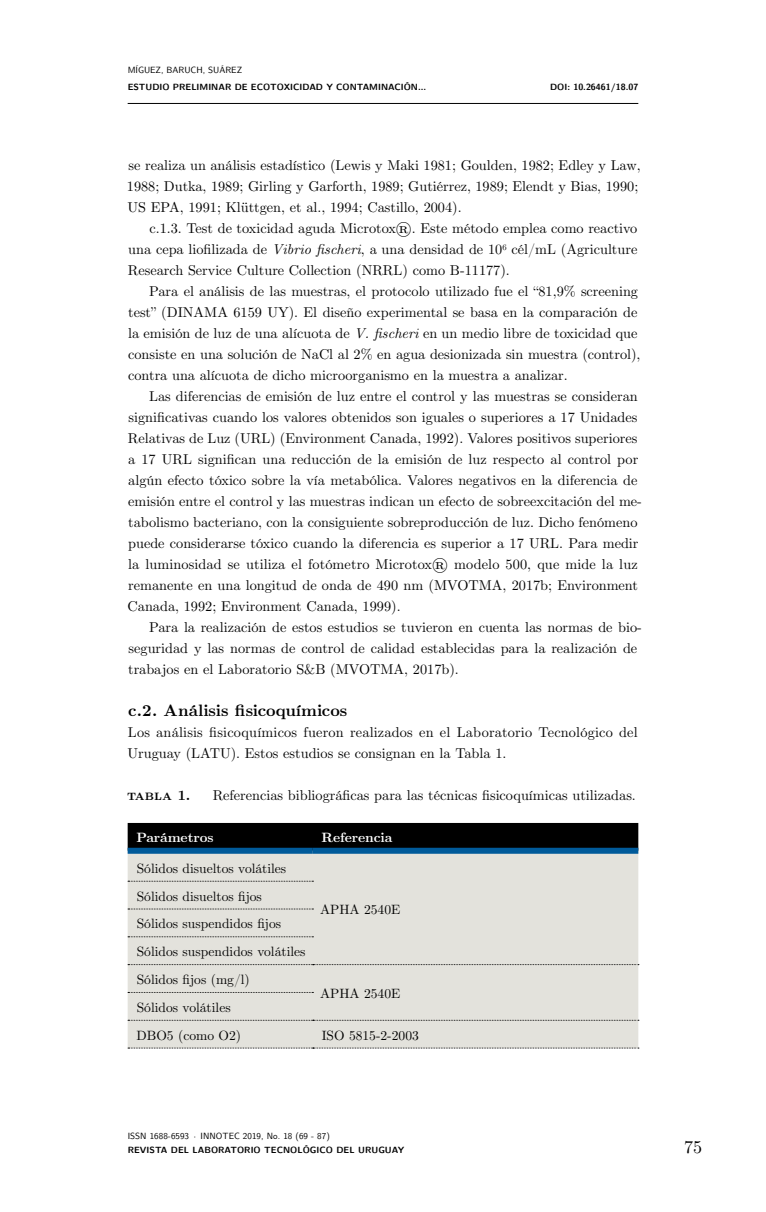
<style>
.page{position:relative;width:766px;height:1212px;background:#fff}
.page>*{position:absolute;margin:0;border:0;box-sizing:border-box;transform-origin:0 0}
.t1{font:18px "CMU Serif";color:#000}
.t2{font:700 16.5px "CMU Serif";letter-spacing:.005em;color:#000}
.t3{font:14.25px/21px "CMU Serif";color:#000}
.t4{font:700 14.25px "CMU Serif";color:#000}
.t5{font:13.5px/27.8px "CMU Serif";color:#000}
.t6{font:700 13.5px "CMU Serif";color:#fff}
.t7{font:700 9px "CMU Sans Serif";color:#000}
.t8{font:9px "CMU Sans Serif";letter-spacing:.005em;color:#000}
.s1{font-style:italic}
</style>
<div class="page">
<hr style="left:128px;top:103px;width:510px;height:1px;background:#000">
<div style="left:128px;top:823px;width:510px;height:25px;background:#000"></div>
<div style="left:128px;top:854px;width:510px;height:194px;background:#e3e2dc"></div>
<div style="left:128px;top:848px;width:185px;height:6px;background:#005a9a"></div>
<div style="left:313px;top:848px;width:325px;height:6px;background:#005a9a"></div>
<svg style="left:128px;top:881px;width:185px;height:1px"></svg>
<svg style="left:128px;top:908px;width:185px;height:1px"></svg>
<svg style="left:128px;top:936px;width:185px;height:1px"></svg>
<svg style="left:128px;top:964px;width:510px;height:1px"></svg>
<svg style="left:128px;top:992px;width:185px;height:1px"></svg>
<svg style="left:128px;top:1020px;width:510px;height:1px"></svg>
<svg style="left:128px;top:1048px;width:510px;height:1px"></svg>
<p class="t8" style="left:128px;top:62px;width:116px">MÍGUEZ, BARUCH, SUÁREZ</p>
<p class="t7" style="left:128px;top:79px;width:300px">ESTUDIO PRELIMINAR DE ECOTOXICIDAD Y CONTAMINACIÓN...</p>
<p class="t7" style="left:550px;top:79px;width:90px">DOI: 10.26461/18.07</p>
<p class="t3" style="left:127px;top:154px;width:515px">se realiza un análisis estadístico (Lewis y Maki 1981; Goulden, 1982; Edley y Law,<br>1988; Dutka, 1989; Girling y Garforth, 1989; Gutiérrez, 1989; Elendt y Bias, 1990;<br>US EPA, 1991; Klüttgen, et al., 1994; Castillo, 2004).</p>
<p class="t3" style="left:128px;top:217px;width:511px;text-align:justify;text-indent:21px">c.1.3. Test de toxicidad aguda Microtox®. Este método emplea como reactivo una cepa liofilizada de <span class="s1">Vibrio fischeri</span>, a una densidad de 10<sup>6</sup> cél/mL (Agriculture Research Service Culture Collection (NRRL) como B-11177).</p>
<p class="t3" style="left:128px;top:280px;width:513px;text-indent:21px">Para el análisis de las muestras, el protocolo utilizado fue el “81,9% screening test” (DINAMA 6159 UY). El diseño experimental se basa en la comparación de la emisión de luz de una alícuota de <span class="s1">V. fischeri</span> en un medio libre de toxicidad que consiste en una solución de NaCl al 2% en agua desionizada sin muestra (control), contra una alícuota de dicho microorganismo en la muestra a analizar.</p>
<p class="t3" style="left:128px;top:385px;width:515px;text-indent:22px">Las diferencias de emisión de luz entre el control y las muestras se consideran significativas cuando los valores obtenidos son iguales o superiores a 17 Unidades Relativas de Luz (URL) (Environment Canada, 1992). Valores positivos superiores a 17 URL significan una reducción de la emisión de luz respecto al control por algún efecto tóxico sobre la vía metabólica. Valores negativos en la diferencia de emisión entre el control y las muestras indican un efecto de sobreexcitación del me&shy;tabolismo bacteriano, con la consiguiente sobreproducción de luz. Dicho fenómeno puede considerarse tóxico cuando la diferencia es superior a 17 URL. Para medir la luminosidad se utiliza el fotómetro Microtox® modelo 500, que mide la luz remanente en una longitud de onda de 490 nm (MVOTMA, 2017b; Environment Canada, 1992; Environment Canada, 1999).</p>
<p class="t3" style="left:128px;top:616px;width:515px;text-indent:21px">Para la realización de estos estudios se tuvieron en cuenta las normas de bio&shy;seguridad y las normas de control de calidad establecidas para la realización de trabajos en el Laboratorio S&amp;B (MVOTMA, 2017b).</p>
<p class="t2" style="left:128px;top:697px;width:220px">c.2. Análisis fisicoquímicos</p>
<p class="t3" style="left:127px;top:721px;width:511px">Los análisis fisicoquímicos fueron realizados en el Laboratorio Tecnológico del<br>Uruguay (LATU). Estos estudios se consignan en la Tabla 1.</p>
<p class="t4" style="left:127px;top:784px;width:65px">Tabla 1.</p>
<p class="t3" style="left:213px;top:784px;width:424px">Referencias bibliográficas para las técnicas fisicoquímicas utilizadas.</p>
<p class="t6" style="left:136px;top:827px;width:79px">Parámetros</p>
<p class="t6" style="left:321px;top:827px;width:72px">Referencia</p>
<p class="t5" style="left:137px;top:854px;width:151px">Sólidos disueltos volátiles</p>
<p class="t5" style="left:320px;top:896px;width:82px">APHA 2540E</p>
<p class="t5" style="left:137px;top:882px;width:170px">Sólidos disueltos fijos<br>Sólidos suspendidos fijos<br>Sólidos suspendidos volátiles<br>Sólidos fijos (mg/l)</p>
<p class="t5" style="left:320px;top:979px;width:82px">APHA 2540E</p>
<p class="t5" style="left:136px;top:993px;width:106px">Sólidos volátiles<br>DBO5 (como O2)</p>
<p class="t5" style="left:321px;top:1021px;width:99px">ISO 5815-2-2003</p>
<p class="t8" style="left:128px;top:1128px;width:204px">ISSN 1688-6593 · INNOTEC 2019, No. 18 (69 - 87)</p>
<p class="t7" style="left:128px;top:1142px;width:278px">REVISTA DEL LABORATORIO TECNOLÓGICO DEL URUGUAY</p>
<p class="t1" style="left:683px;top:1133px;width:20px">75</p>
</div>
